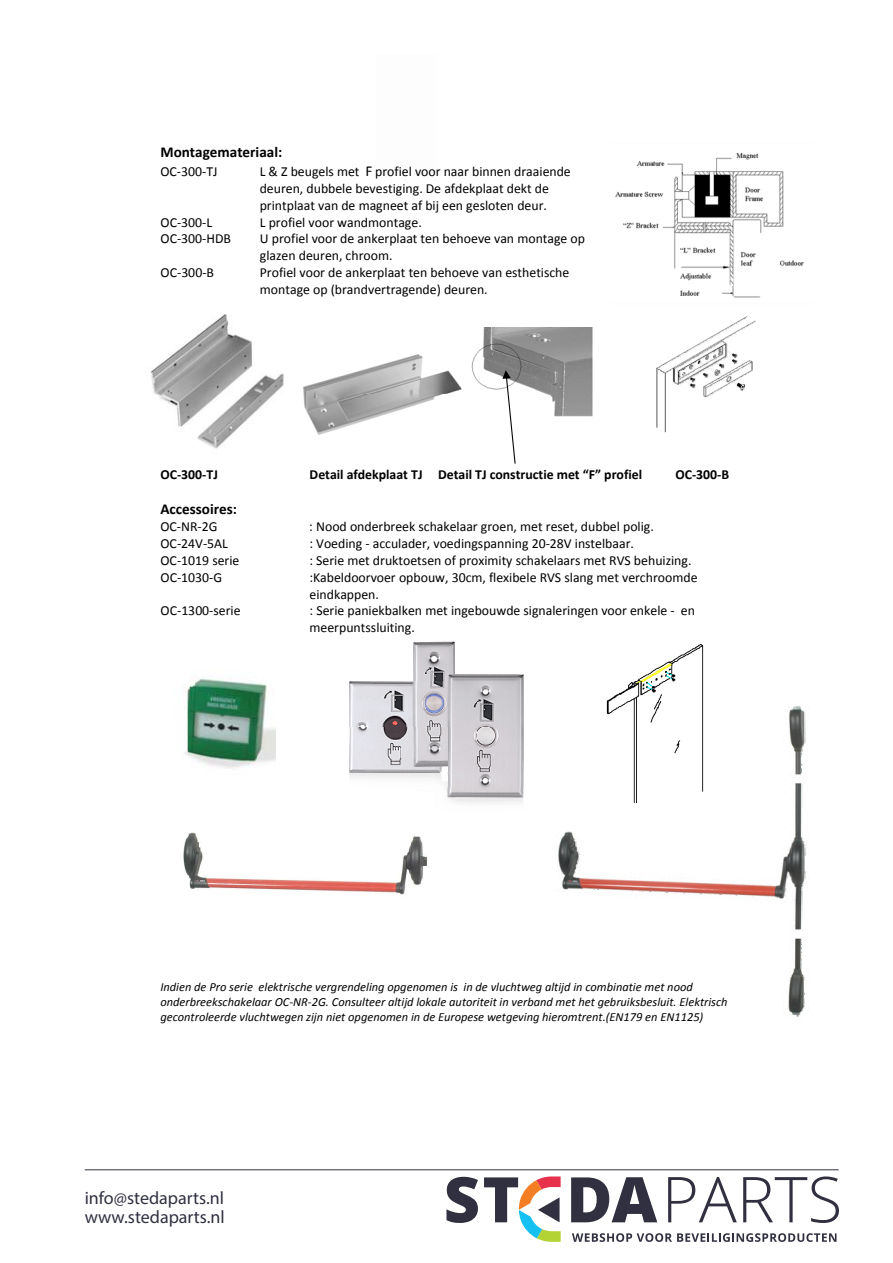
<style>
.page{position:relative;width:893px;height:1263px;background:#fff}
.page>*{position:absolute;margin:0;border:0;box-sizing:border-box;transform-origin:0 0}
.t1{font:18px/19.5px "Myriad Pro";color:#303141}
.t2{font:700 15.15px "Calibri";color:#000}
.t3{font:13.8px/16.8px "Calibri";color:#000}
.t4{font:700 13.8px "Calibri";color:#000}
.t5{font:italic 12.45px/15.1px "Calibri";color:#000}
.s1{font-size:15.15px}
</style>
<div class="page">
<img style="left:615px;top:152px;width:189px;height:146px">
<img style="left:150px;top:314px;width:134px;height:135px">
<img style="left:656px;top:316px;width:100px;height:117px">
<img style="left:471px;top:327px;width:122px;height:90px">
<img style="left:303px;top:354px;width:159px;height:81px">
<svg style="left:502px;top:370px;width:14px;height:94px"></svg>
<svg style="left:429px;top:642px;width:26px;height:1px"></svg>
<img style="left:413px;top:643px;width:42px;height:32px">
<img style="left:413px;top:675px;width:110px;height:6px">
<img style="left:349px;top:681px;width:174px;height:105px">
<img style="left:368px;top:773px;width:155px;height:1px">
<img style="left:446px;top:786px;width:77px;height:17px">
<img style="left:606px;top:644px;width:98px;height:58px">
<img style="left:184px;top:678px;width:91px;height:91px">
<img style="left:558px;top:702px;width:249px;height:315px">
<img style="left:183px;top:832px;width:245px;height:63px">
<svg style="left:572px;top:1233px;width:264px;height:9px"></svg>
<svg style="left:446px;top:1177px;width:32px;height:46px"></svg>
<svg style="left:571px;top:1177px;width:86px;height:45px"></svg>
<svg style="left:668px;top:1177px;width:69px;height:45px"></svg>
<svg style="left:743px;top:1176px;width:96px;height:47px"></svg>
<svg style="left:484px;top:1176px;width:77px;height:66px"></svg>
<hr style="left:85px;top:1169px;width:754px;height:1px;background:#303141">
<p class="t2" style="left:160px;top:143px;width:123px">Montagemateriaal:</p>
<p class="t3" style="left:260px;top:162px;width:313px">L &amp; Z beugels met <span class="s1">F</span> profiel voor naar binnen draaiende</p>
<p class="t3" style="left:160px;top:162px;width:59px">OC‐300‐TJ</p>
<p class="t3" style="left:161px;top:213px;width:53px">OC‐300 L‐</p>
<p class="t3" style="left:161px;top:230px;width:72px">OC‐300‐HDB</p>
<p class="t3" style="left:161px;top:264px;width:55px">OC‐300 B‐</p>
<p class="t3" style="left:260px;top:179px;width:291px">deuren, dubbele bevestiging. De afdekplaat dekt de printplaat van de magneet af bij een gesloten deur.<br>L profiel voor wandmontage.</p>
<p class="t3" style="left:260px;top:230px;width:327px">U profiel voor de ankerplaat ten behoeve van montage op</p>
<p class="t3" style="left:260px;top:247px;width:311px">glazen deuren, chroom.<br>Profiel voor de ankerplaat ten behoeve van esthetische</p>
<p class="t3" style="left:260px;top:280px;width:229px">montage op (brandvertragende) deuren.</p>
<p class="t4" style="left:160px;top:466px;width:59px">OC‐300‐TJ</p>
<p class="t2" style="left:160px;top:500px;width:78px">Accessoires:</p>
<p class="t4" style="left:310px;top:466px;width:114px">Detail afdekplaat TJ</p>
<p class="t4" style="left:438px;top:466px;width:205px">Detail TJ constructie met ”F“ profiel</p>
<p class="t4" style="left:675px;top:466px;width:55px">OC‐300 B‐</p>
<p class="t3" style="left:160px;top:518px;width:59px">OC‐NR G2 ‐</p>
<p class="t3" style="left:309px;top:518px;width:346px">: Nood onderbreek schakelaar groen, met reset, dubbel polig.</p>
<p class="t3" style="left:160px;top:534px;width:69px">O C ‐ 2 4 5‐V A L</p>
<p class="t3" style="left:309px;top:534px;width:326px">: Voeding ‐ acculader, voedingspanning 20‐28V instelbaar.</p>
<p class="t3" style="left:160px;top:551px;width:80px">OC‐1019 serie</p>
<p class="t3" style="left:309px;top:551px;width:384px">: Serie met druktoetsen of proximity schakelaars met RVS behuizing.</p>
<p class="t3" style="left:161px;top:568px;width:63px">OC‐1030 G‐</p>
<p class="t3" style="left:309px;top:568px;width:390px">:Kabeldoorvoer opbouw, 30cm, flexibele RVS slang met verchroomde</p>
<p class="t3" style="left:309px;top:585px;width:71px">eindkappen.</p>
<p class="t3" style="left:161px;top:602px;width:82px">OC‐1300‐serie</p>
<p class="t3" style="left:309px;top:602px;width:367px">: Serie paniekbalken met ingebouwde signaleringen voor enkele ‐</p>
<p class="t3" style="left:681px;top:602px;width:16px">en</p>
<p class="t3" style="left:310px;top:619px;width:107px">meerpuntssluiting.</p>
<p class="t5" style="left:259px;top:979px;width:201px">elektrische vergrendeling opgenomen is</p>
<p class="t5" style="left:464px;top:979px;width:231px">in de vluchtweg altijd in combinatie met nood</p>
<p class="t5" style="left:160px;top:979px;width:569px">Indien de Pro serie<br>onderbreekschakelaar OC‐NR G2 ‐ . Consulteer altijd lokale autoriteit in verband met het gebruiksbesluit. Elektrisch gecontroleerde vluchtwegen zijn niet opgenomen in de Europese wetgeving hieromtrent (. EN179 en EN1125(</p>
<h1 class="t1" style="left:85px;top:1188px;width:142px">info@stedaparts.nl www.stedaparts.nl</h1>
</div>
